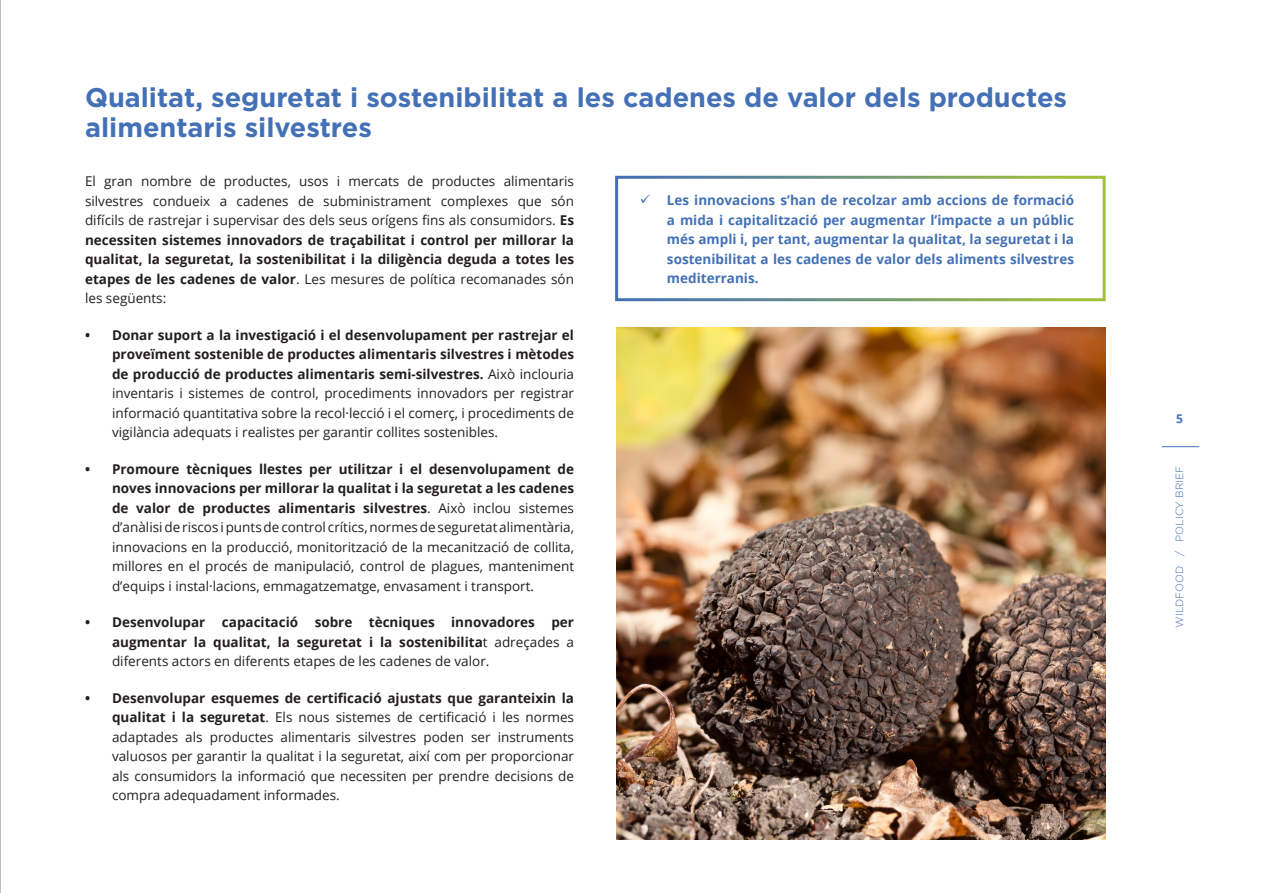
<style>
.page{position:relative;width:1263px;height:893px;background:#fff}
.page>*{position:absolute;margin:0;border:0;box-sizing:border-box;transform-origin:0 0}
.t1{font:700 27px/30px "Gotham";color:#4471b5}
.t2{font:13.5px/19.5px "Open Sans";color:#231f20;text-align:justify}
.t3{font:700 13.5px/19.5px "Open Sans";color:#4471b5;text-align:justify}
.t4{font:700 13.5px/19.5px "Open Sans";color:#231f20;text-align:justify}
.t5{font:700 12px "Open Sans";color:#4471b5}
.t6{font:300 10.5px "Gotham";color:#4471b5}
.s1{font-weight:700}
.s2{font-weight:400}
</style>
<div class="page">
<hr style="left:1162px;top:446px;width:37px;height:1px;background:#4471b5">
<hr style="left:0;top:0;width:1px;height:893px;background:#808285">
<div style="left:615px;top:176px;width:491px;height:125px;border:3px solid #fff"></div>
<img style="left:617px;top:328px;width:489px;height:511px">
<p class="t1" style="left:85px;top:82px;width:983px">Qualitat, seguretat i sostenibilitat a les cadenes de valor dels productes alimentaris silvestres</p>
<p class="t2" style="left:85px;top:171px;width:490px">El gran nombre de productes, usos i mercats de productes alimentaris silvestres condueix a cadenes de subministrament complexes que són difícils de rastrejar i supervisar des dels seus orígens fins als consumidors. <span class="s1">Es necessiten sistemes innovadors de traçabilitat i control per millorar la qualitat, la seguretat, la sostenibilitat i la diligència deguda a totes les etapes de les cadenes de valor</span>. Les mesures de política recomanades són les següents:</p>
<p class="t2" style="left:112px;top:325px;width:463px;text-indent:-27px"><span class="s1">• Donar suport a la investigació i el desenvolupament per rastrejar el proveïment sostenible de productes alimentaris silvestres i mètodes de producció de productes alimentaris semi-silvestres.</span> Això inclouria inventaris i sistemes de control, procediments innovadors per registrar informació quantitativa sobre la recol·lecció i el comerç, i procediments de vigilància adequats i realistes per garantir collites sostenibles.</p>
<p class="t2" style="left:112px;top:459px;width:463px;text-indent:-27px"><span class="s1">• Promoure tècniques llestes per utilitzar i el desenvolupament de noves innovacions per millorar la qualitat i la seguretat a les cadenes de valor de productes alimentaris silvestres</span>. Això inclou sistemes d’anàlisi de riscos i punts de control crítics, normes de seguretat alimentària, innovacions en la producció, monitorització de la mecanització de collita, millores en el procés de manipulació, control de plagues, manteniment d’equips i instal·lacions, emmagatzematge, envasament i transport.</p>
<p class="t4" style="left:112px;top:612px;width:463px;text-indent:-27px">• Desenvolupar capacitació sobre tècniques innovadores per augmentar la qualitat, la seguretat i la sostenibilita<span class="s2">t adreçades a diferents actors en diferents etapes de les cadenes de valor.</span></p>
<p class="t2" style="left:112px;top:688px;width:463px;text-indent:-27px"><span class="s1">• Desenvolupar esquemes de certificació ajustats que garanteixin la qualitat i la seguretat</span>. Els nous sistemes de certificació i les normes adaptades als productes alimentaris silvestres poden ser instruments valuosos per garantir la qualitat i la seguretat, així com per proporcionar als consumidors la informació que necessiten per prendre decisions de compra adequadament informades.</p>
<p class="t3" style="left:667px;top:190px;width:409px;text-indent:-27px">✓ Les innovacions s’han de recolzar amb accions de formació a mida i capitalització per augmentar l’impacte a un públic més ampli i, per tant, augmentar la qualitat, la seguretat i la sostenibilitat a les cadenes de valor dels aliments silvestres mediterranis.</p>
<p class="t5" style="left:1176px;top:410px;width:8px">5</p>
<p class="t6" style="left:1174px;top:628px;width:163px;rotate:-90deg">WILDFOOD / POLICY BRIEF</p>
</div>
